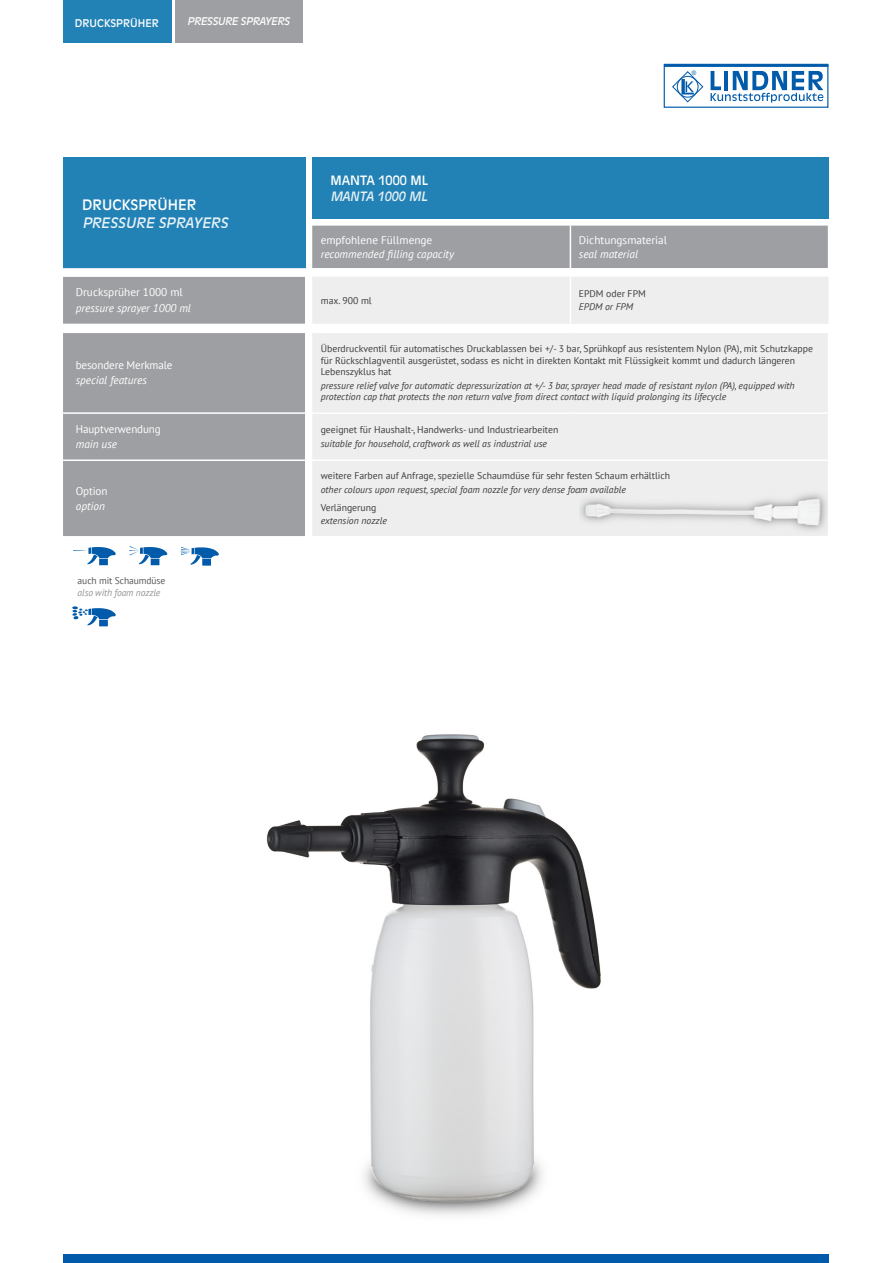
<style>
.page{position:relative;width:893px;height:1263px;background:#fff}
.page>*{position:absolute;margin:0;border:0;box-sizing:border-box;transform-origin:0 0}
.t1{font:italic 14.25px "Antique Olive CE";color:#fff}
.t2{font:14.25px "Antique Olive CE";color:#fff}
.t3{font:12.75px "Antique Olive CE";color:#fff}
.t4{font:italic 12.75px "Antique Olive CE";color:#fff}
.t5{font:11.25px "PT Sans";color:#fff}
.t6{font:italic 11.25px "PT Sans";color:#fff}
.t7{font:italic 10.5px "Antique Olive CE";letter-spacing:-.03em;color:#fff}
.t8{font:10.5px "Antique Olive CE";color:#fff}
.t9{font:9.75px/11.7px "PT Sans";color:#3e3e3f}
.t10{font:italic 9.75px/11.7px "PT Sans";color:#3e3e3f}
.t11{font:italic 9.75px "PT Sans";letter-spacing:-.01em;color:#939598}
.t12{font:9.75px "PT Sans";letter-spacing:-.01em;color:#57585a}
.t13{font:6px "Arial";color:#015aaa}
.s1{font-style:normal}
</style>
<div class="page">
<div style="left:63px;top:1254px;width:765px;height:9px;background:#015aaa"></div>
<div style="left:664px;top:64px;width:164px;height:44px;border:1px solid #015aaa"></div>
<hr style="left:664px;top:65px;width:164px;height:2px;background:#015aaa">
<svg style="left:711px;top:71px;width:112px;height:32px"></svg>
<svg style="left:672px;top:71px;width:32px;height:32px"></svg>
<div style="left:677px;top:76px;width:22px;height:22px;border:1px solid #015aaa;border-radius:50%"></div>
<div style="left:175px;top:0;width:128px;height:43px;background:#9d9fa2"></div>
<div style="left:63px;top:0;width:108px;height:43px;background:#2382b5"></div>
<div style="left:312px;top:157px;width:516px;height:62px;background:#2382b5"></div>
<div style="left:63px;top:157px;width:242px;height:113px;background:#2382b5"></div>
<img style="left:266px;top:734px;width:335px;height:481px">
<div style="left:305px;top:226px;width:523px;height:42px;background:#9d9fa2"></div>
<svg style="left:63px;top:268px;width:243px;height:268px;background:#a3a5a8"></svg>
<div style="left:312px;top:277px;width:517px;height:259px;background:#eeeeef"></div>
<hr style="left:570px;top:226px;width:1px;height:42px;background:#fff">
<hr style="left:828px;top:333px;width:1px;height:79px;background:#fff">
<hr style="left:828px;top:414px;width:1px;height:45px;background:#fff">
<hr style="left:828px;top:461px;width:1px;height:75px;background:#fff">
<hr style="left:63px;top:332px;width:242px;height:1px;background:#fff">
<hr style="left:63px;top:412px;width:242px;height:2px;background:#fff">
<hr style="left:63px;top:459px;width:242px;height:2px;background:#fff">
<hr style="left:312px;top:332px;width:258px;height:1px;background:#fff">
<hr style="left:570px;top:332px;width:259px;height:1px;background:#fff">
<hr style="left:312px;top:412px;width:258px;height:2px;background:#fff">
<hr style="left:570px;top:412px;width:259px;height:2px;background:#fff">
<hr style="left:312px;top:459px;width:258px;height:2px;background:#fff">
<hr style="left:570px;top:459px;width:259px;height:2px;background:#fff">
<svg style="left:570px;top:277px;width:1px;height:47px"></svg>
<svg style="left:72px;top:606px;width:44px;height:20px"></svg>
<svg style="left:129px;top:546px;width:39px;height:19px"></svg>
<svg style="left:181px;top:547px;width:38px;height:19px"></svg>
<svg style="left:73px;top:547px;width:43px;height:18px"></svg>
<img style="left:579px;top:488px;width:249px;height:48px">
<img style="left:586px;top:499px;width:234px;height:26px">
<p class="t8" style="left:75px;top:17px;width:85px">DRUCKSPRÜHER</p>
<p class="t7" style="left:187px;top:15px;width:104px">PRESSURE SPRAYERS</p>
<p class="t13" style="left:692px;top:69px;width:6px">®</p>
<p class="t2" style="left:82px;top:197px;width:115px">DRUCKSPRÜHER</p>
<h1 class="t1" style="left:82px;top:214px;width:147px">PRESSURE SPRAYERS</h1>
<p class="t5" style="left:76px;top:285px;width:109px">Drucksprüher 1000 ml</p>
<p class="t6" style="left:76px;top:301px;width:117px">pressure sprayer 1000 ml</p>
<p class="t5" style="left:76px;top:358px;width:98px">besondere Merkmale</p>
<p class="t6" style="left:76px;top:373px;width:73px">special features</p>
<p class="t5" style="left:76px;top:422px;width:86px">Hauptverwendung</p>
<p class="t6" style="left:76px;top:437px;width:43px">main use</p>
<p class="t5" style="left:76px;top:483px;width:33px">Option</p>
<p class="t6" style="left:76px;top:499px;width:31px">option</p>
<p class="t12" style="left:78px;top:574px;width:89px">auch mit Schaumdüse</p>
<p class="t11" style="left:78px;top:586px;width:84px">also with foam nozzle</p>
<p class="t3" style="left:330px;top:172px;width:99px">MANTA 1000 ML</p>
<h2 class="t4" style="left:330px;top:189px;width:99px">MANTA 1000 ML</h2>
<p class="t5" style="left:321px;top:233px;width:113px">empfohlene Füllmenge</p>
<p class="t6" style="left:321px;top:246px;width:135px">recommended filling capacity</p>
<p class="t9" style="left:321px;top:294px;width:53px">max. 900 ml</p>
<p class="t5" style="left:579px;top:233px;width:90px">Dichtungsmaterial</p>
<p class="t6" style="left:579px;top:246px;width:61px">seal material</p>
<p class="t9" style="left:579px;top:287px;width:68px">EPDM oder FPM</p>
<p class="t10" style="left:579px;top:301px;width:56px">EPDM or FPM</p>
<p class="t9" style="left:321px;top:342px;width:494px">Überdruckventil für automatisches Druckablassen bei +/- 3 bar, Sprühkopf aus resistentem Nylon (PA), mit Schutzkappe für Rückschlagventil ausgerüstet, sodass es nicht in direkten Kontakt mit Flüssigkeit kommt und dadurch längeren<br>Lebenszyklus hat</p>
<p class="t10" style="left:321px;top:379px;width:475px">pressure relief valve for automatic depressurization at +/- 3 bar, sprayer head made of resistant nylon (PA), equipped with protection cap that protects the non return valve from direct contact with liquid prolonging its lifecycle</p>
<p class="t9" style="left:321px;top:424px;width:239px">geeignet für Haushalt-, Handwerks- und Industriearbeiten</p>
<p class="t10" style="left:321px;top:437px;width:228px">suitable for household, craftwork as well as industrial use</p>
<p class="t9" style="left:321px;top:470px;width:351px">weitere Farben auf Anfrage, spezielle Schaumdüse für sehr festen Schaum erhältlich</p>
<p class="t10" style="left:321px;top:483px;width:307px">other colours upon request, special foam nozzle for very dense foam available</p>
<p class="t10" style="left:321px;top:501px;width:68px;line-height:13.5px"><span class="s1">Verlängerung </span>extension nozzle</p>
</div>
